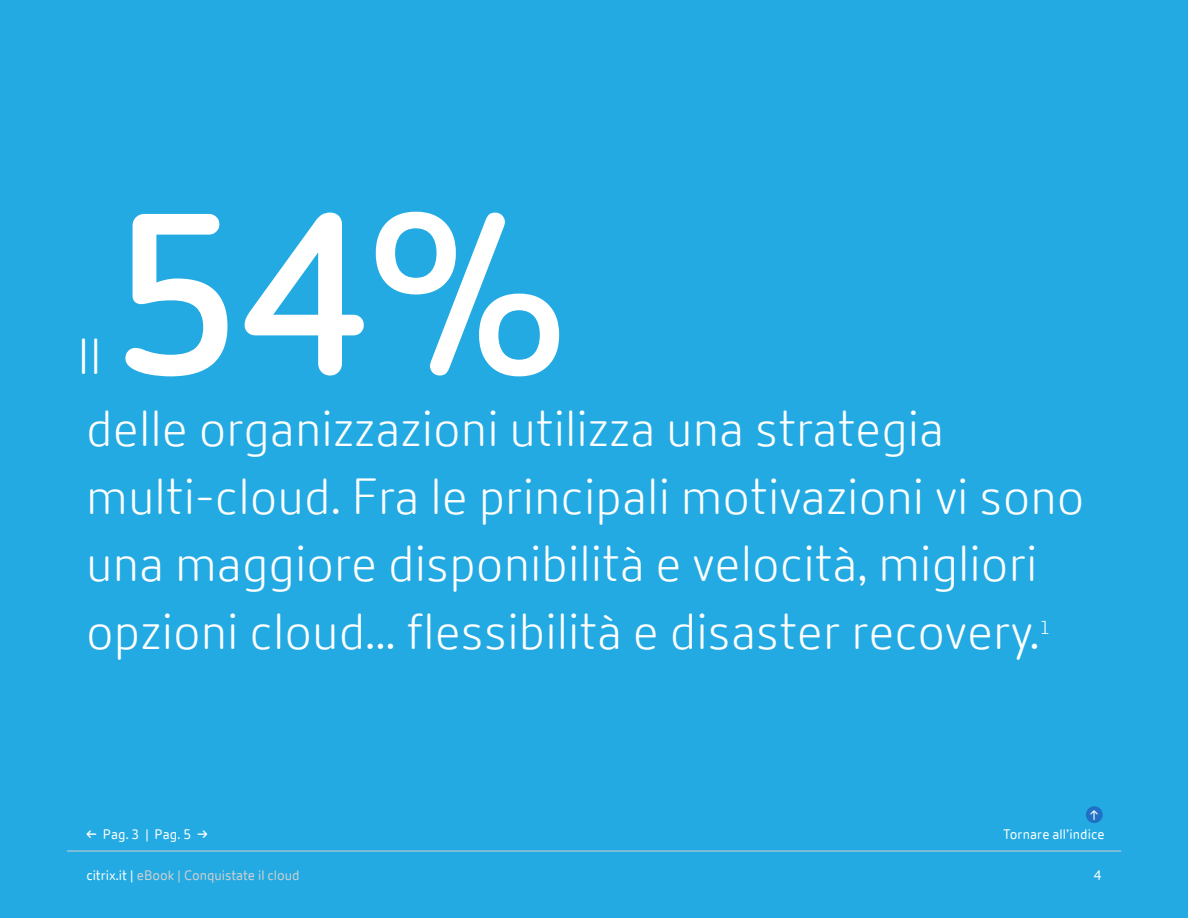
<style>
.page{position:relative;width:1188px;height:918px;background:#23aae2}
.page>*{position:absolute;margin:0;border:0;box-sizing:border-box;transform-origin:0 0}
.t1{font:600 225px "Citrix New Sans";color:#fff}
.t2{font:300 49.5px/67.5px "Citrix New Sans";color:#fff}
.t3{font:300 18.3px "Citrix New Sans";color:#fff}
.t4{font:13.5px "Citrix New Sans";color:#d0d0ce}
.BodyText_-_70k_-_9_1{font:13.5px "Citrix New Sans";letter-spacing:.01em;color:#fff}
.s1{font-weight:600}
.s2{color:#fff}
</style>
<div class="page">
<hr style="left:67px;top:851px;width:1054px;height:1px;background:#d0d0ce">
<div style="left:1086px;top:806px;width:17px;height:17px;background:#2071c5;border-radius:50%"></div>
<p class="t1" style="left:112px;top:166px;width:454px">54%</p>
<p class="t2" style="left:86px;top:396px;width:1000px">delle organizzazioni utilizza una strategia multi-cloud. Fra le principali motivazioni vi sono una maggiore disponibilità e velocità, migliori opzioni cloud... flessibilità e disaster recovery.</p>
<p class="t2" style="left:77px;top:324px;width:26px">Il</p>
<p class="t3" style="left:1040px;top:617px;width:12px">1</p>
<p class="BodyText_-_70k_-_9_1" style="left:1090px;top:808px;width:10px">↑</p>
<p class="BodyText_-_70k_-_9_1" style="left:86px;top:826px;width:124px"><span class="s1">←</span> Pag. 3 | Pag. 5 <span class="s1">→</span></p>
<p class="t4" style="left:86px;top:868px;width:215px"><span class="s2">citrix.it |</span> eBook | Conquistate il cloud</p>
<p class="BodyText_-_70k_-_9_1" style="left:1094px;top:868px;width:9px">4</p>
<p class="BodyText_-_70k_-_9_1" style="left:1004px;top:827px;width:103px">Tornare all’indice</p>
</div>
